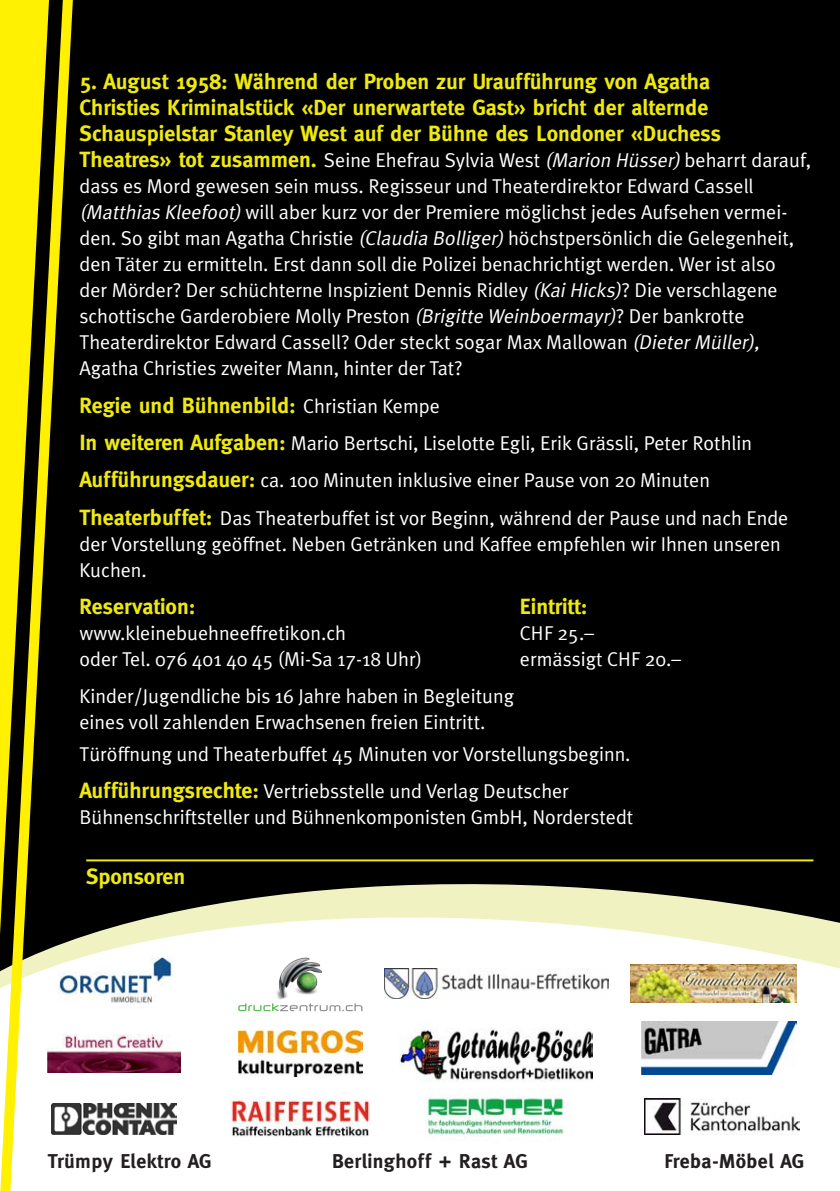
<style>
.page{position:relative;width:840px;height:1191px;background:#fff}
.page>*{position:absolute;margin:0;border:0;box-sizing:border-box;transform-origin:0 0}
.t1{font:700 22px/26px "Meta";color:#eee90f}
.t2{font:20px/26px "Meta Plus Normal";color:#fff}
.t3{font:700 20px "Meta";letter-spacing:.02em;color:#231f20}
.s1{font-family:"Meta";font-weight:700;font-size:22px;color:#eee90f}
.s2{font-style:italic}
.s3{font-family:"Meta Plus Normal";font-weight:400;font-size:20px;color:#fff}
</style>
<div class="page">
<div style="left:0;top:0;width:839px;height:1191px;background:#000"></div>
<svg style="left:79px;top:888px;width:760px;height:303px;background:#ebebe2"></svg>
<hr style="left:86px;top:859px;width:727px;height:2px;background:#eee90f">
<img style="left:79px;top:1034px;width:102px;height:39px">
<img style="left:629px;top:964px;width:167px;height:38px">
<img style="left:79px;top:1103px;width:98px;height:31px">
<img style="left:275px;top:954px;width:48px;height:49px">
<svg style="left:238px;top:1003px;width:124px;height:8px"></svg>
<img style="left:238px;top:1030px;width:124px;height:46px">
<img style="left:230px;top:1098px;width:140px;height:40px">
<img style="left:641px;top:1021px;width:155px;height:53px">
<img style="left:79px;top:956px;width:95px;height:52px">
<img style="left:417px;top:1087px;width:157px;height:57px">
<img style="left:399px;top:1020px;width:192px;height:67px">
<img style="left:384px;top:968px;width:224px;height:30px">
<img style="left:644px;top:1098px;width:18px;height:36px">
<svg style="left:0;top:0;width:79px;height:1191px"></svg>
<div style="left:44px;top:1148px;width:171px;height:28px;background:#fff"></div>
<div style="left:328px;top:1148px;width:203px;height:28px;background:#fff"></div>
<svg style="left:662px;top:1053px;width:145px;height:130px;background:#e1e4e8"></svg>
<p class="t1" style="left:79px;top:68px;width:642px">5. August 1958: Während der Proben zur Uraufführung von Agatha<br>Christies Kriminalstück «Der unerwartete Gast» bricht der alternde<br>Schauspielstar Stanley West auf der Bühne des Londoner «Duchess</p>
<p class="t2" style="left:79px;top:147px;width:732px"><span class="s1">Theatres» tot zusammen.</span> Seine Ehefrau Sylvia West <span class="s2">(Marion Hüsser)</span> beharrt darauf, dass es Mord gewesen sein muss. Regisseur und Theaterdirektor Edward Cassell <span class="s2">(Matthias Kleefoot)</span> will aber kurz vor der Premiere möglichst jedes Aufsehen vermei&shy;den. So gibt man Agatha Christie <span class="s2">(Claudia Bolliger)</span> höchstpersönlich die Gelegenheit, den Täter zu ermitteln. Erst dann soll die Polizei benachrichtigt werden. Wer ist also<br>der Mörder? Der schüchterne Inspizient Dennis Ridley <span class="s2">(KaiHicks)</span>? Die verschlagene schottische Garderobiere Molly Preston <span class="s2">(Brigitte Weinboermayr)</span>? Der bankrotte Theaterdirektor Edward Cassell? Oder steckt sogar Max Mallowan <span class="s2">(DieterMüller), </span>Agatha Christies zweiter Mann, hinter der Tat?</p>
<p class="t1" style="left:79px;top:392px;width:361px">Regie und Bühnenbild: <span class="s3">Christian Kempe</span></p>
<p class="t2" style="left:79px;top:430px;width:673px"><span class="s1">In weiteren Aufgaben:</span> Mario Bertschi, Liselotte Egli, Erik Grässli, Peter Rothlin</p>
<p class="t2" style="left:79px;top:467px;width:631px"><span class="s1">Aufführungsdauer:</span> ca. 100 Minuten inklusive einer Pause von 20 Minuten</p>
<p class="t2" style="left:79px;top:504px;width:710px"><span class="s1">Theaterbuffet:</span> Das Theaterbuffet ist vor Beginn, während der Pause und nach Ende der Vorstellung geöffnet. Neben Getränken und Kaffee empfehlen wir Ihnen unseren<br>Kuchen.</p>
<p class="t1" style="left:79px;top:593px;width:117px">Reservation:</p>
<p class="t1" style="left:519px;top:593px;width:69px">Eintritt:</p>
<p class="t2" style="left:79px;top:620px;width:268px">www.kleinebuehneeffretikon.ch</p>
<p class="t2" style="left:519px;top:620px;width:75px">CHF 25.–</p>
<p class="t2" style="left:79px;top:646px;width:344px">oder Tel. 076 401 40 45 (Mi-Sa 17-18 Uhr)</p>
<p class="t2" style="left:519px;top:646px;width:163px">ermässigt CHF 20.–</p>
<p class="t2" style="left:79px;top:683px;width:436px">Kinder/Jugendliche bis 16 Jahre haben in Begleitung eines voll zahlenden Erwachsenen freien Eintritt.</p>
<p class="t2" style="left:79px;top:741px;width:552px">Türöffnung und Theaterbuffet 45 Minuten vor Vorstellungsbeginn.</p>
<p class="t2" style="left:79px;top:778px;width:555px"><span class="s1">Aufführungsrechte:</span> Vertriebsstelle und Verlag Deutscher<br>Bühnenschriftsteller und Bühnenkomponisten GmbH, Norderstedt</p>
<p class="t1" style="left:86px;top:863px;width:100px">Sponsoren</p>
<p class="t3" style="left:48px;top:1149px;width:165px">Trümpy Elektro AG</p>
<p class="t3" style="left:332px;top:1149px;width:197px">Berlinghoff + Rast AG</p>
<p class="t3" style="left:664px;top:1149px;width:141px">Freba-Möbel AG</p>
</div>
